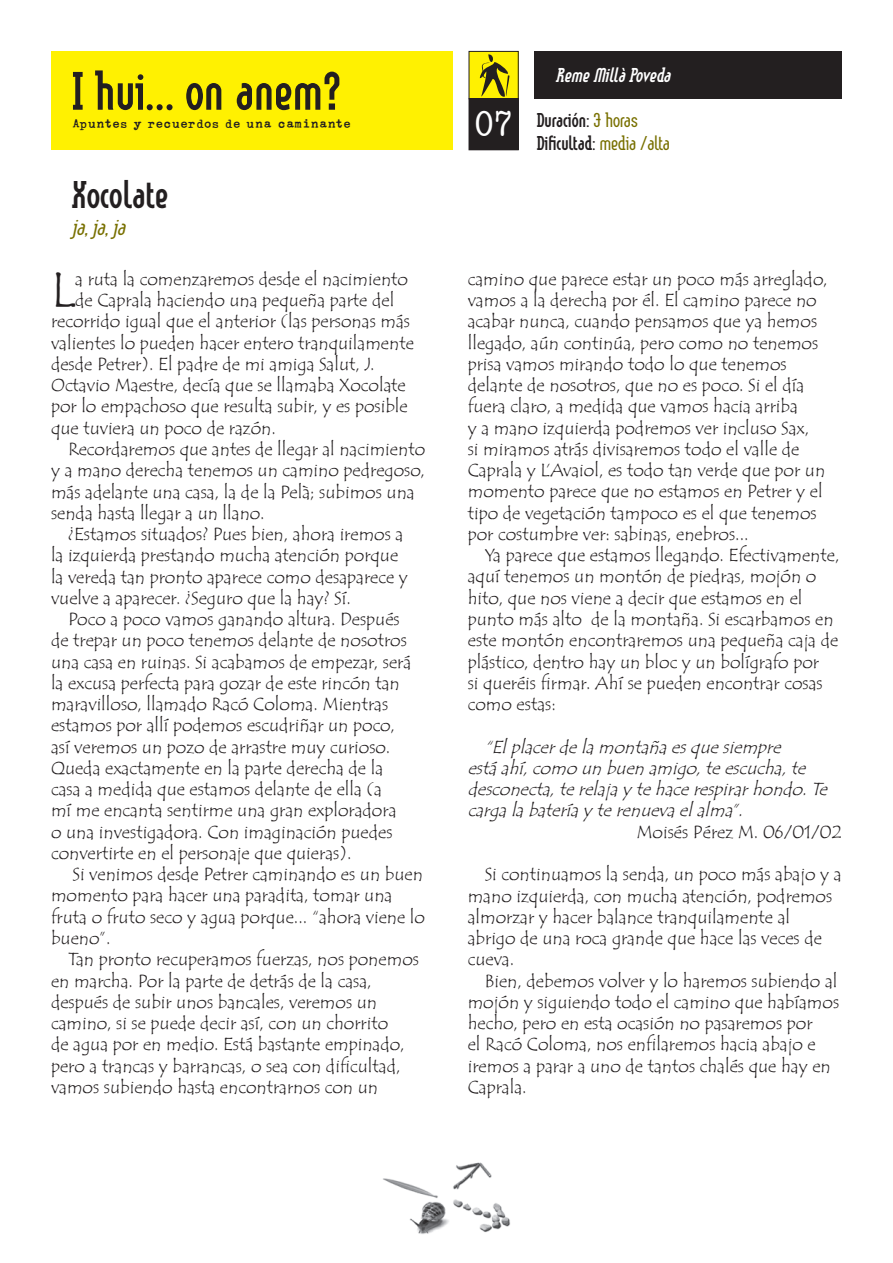
<style>
.page{position:relative;width:893px;height:1263px;background:#fff}
.page>*{position:absolute;margin:0;border:0;box-sizing:border-box;transform-origin:0 0}
.t1{font:700 52.5px "Linotype Method";color:#231f20}
.t2{font:49.05px "Tempus Sans ITCTT";color:#231f20}
.t3{font:700 37.5px "Linotype Method";color:#231f20}
.t4{font:condensed 37.5px "American Typewriter";color:#fff}
.t5{font:italic 300 22.5px "Linotype Method";color:#787000}
.t6{font:700 19.5px/23.4px "Linotype Method";color:#231f20}
.t7{font:italic 700 19.5px "Linotype Method";color:#fff}
.t8{font:18px/21.3px "Tempus Sans ITCTT";color:#231f20}
.t9{font:italic 18px/21.3px "Tempus Sans ITCTT";color:#231f20}
.t10{font:18px "Linotype Typo American";color:#231f20}
.s1{font-weight:300}
.s2{font-weight:300;color:#787000}
</style>
<div class="page">
<div style="left:51px;top:51px;width:402px;height:99px;background:#fff101"></div>
<div style="left:535px;top:51px;width:307px;height:47px;background:#231f20"></div>
<img style="left:383px;top:1162px;width:127px;height:72px">
<div style="left:469px;top:51px;width:49px;height:48px;background:#fff101"></div>
<div style="left:469px;top:51px;width:50px;height:48px;border:1px solid #231f20"></div>
<svg style="left:480px;top:54px;width:30px;height:44px"></svg>
<div style="left:469px;top:99px;width:49px;height:51px;background:#231f20"></div>
<div style="left:469px;top:98px;width:50px;height:52px;border:1px solid #231f20"></div>
<h1 class="t1" style="left:72px;top:63px;width:270px">I hui… on anem?</h1>
<p class="t10" style="left:72px;top:115px;width:280px">Apuntes y recuerdos de una caminante</p>
<h3 class="t4" style="left:475px;top:103px;width:39px">07</h3>
<h3 class="t3" style="left:72px;top:175px;width:98px">Xocolate</h3>
<p class="t5" style="left:72px;top:215px;width:54px">ja, ja, ja</p>
<p class="t7" style="left:556px;top:65px;width:116px">Reme Millà Poveda</p>
<p class="t6" style="left:537px;top:109px;width:134px">Duración<span class="s1">:</span> <span class="s2">3 horas<br></span>Dificultad<span class="s1">:</span> <span class="s2">media /alta</span></p>
<h2 class="t2" style="left:51px;top:259px;width:26px">L</h2>
<p class="t8" style="left:75px;top:269px;width:334px">a ruta la comenzaremos desde el nacimiento</p>
<p class="t8" style="left:75px;top:290px;width:321px">de Caprala haciendo una pequeña parte del</p>
<p class="t8" style="left:51px;top:311px;width:360px">recorrido igual que el anterior (las personas más</p>
<p class="t8" style="left:51px;top:332px;width:364px">valientes lo pueden hacer entero tranquilamente</p>
<p class="t8" style="left:51px;top:354px;width:325px">desde Petrer). El padre de mi amiga Salut, J.</p>
<p class="t8" style="left:51px;top:375px;width:356px">Octavio Maestre, decía que se llamaba Xocolate</p>
<p class="t8" style="left:51px;top:396px;width:358px">por lo empachoso que resulta subir, y es posible</p>
<p class="t8" style="left:51px;top:417px;width:226px">que tuviera un poco de razón.</p>
<p class="t8" style="left:68px;top:439px;width:359px">Recordaremos que antes de llegar al nacimiento</p>
<p class="t8" style="left:51px;top:460px;width:376px">y a mano derecha tenemos un camino pedregoso,</p>
<p class="t8" style="left:51px;top:481px;width:365px">más adelante una casa, la de la Pelà; subimos una</p>
<p class="t8" style="left:51px;top:502px;width:215px">senda hasta llegar a un llano.</p>
<p class="t8" style="left:68px;top:524px;width:337px">¿Estamos situados? Pues bien, ahora iremos a</p>
<p class="t8" style="left:51px;top:545px;width:349px">la izquierda prestando mucha atención porque</p>
<p class="t8" style="left:51px;top:566px;width:358px">la vereda tan pronto aparece como desaparece y</p>
<p class="t8" style="left:51px;top:587px;width:301px">vuelve a aparecer. ¿Seguro que la hay? Sí.</p>
<p class="t8" style="left:68px;top:609px;width:333px">Poco a poco vamos ganando altura. Después</p>
<p class="t8" style="left:51px;top:630px;width:357px">de trepar un poco tenemos delante de nosotros</p>
<p class="t8" style="left:51px;top:651px;width:362px">una casa en ruinas. Si acabamos de empezar, será</p>
<p class="t8" style="left:51px;top:673px;width:350px">la excusa perfecta para gozar de este rincón tan</p>
<p class="t8" style="left:51px;top:694px;width:339px">maravilloso, llamado Racó Coloma. Mientras</p>
<p class="t8" style="left:51px;top:715px;width:345px">estamos por allí podemos escudriñar un poco,</p>
<p class="t8" style="left:51px;top:736px;width:341px">así veremos un pozo de arrastre muy curioso.</p>
<p class="t8" style="left:51px;top:758px;width:334px">Queda exactamente en la parte derecha de la</p>
<p class="t8" style="left:51px;top:779px;width:333px">casa a medida que estamos delante de ella (a</p>
<p class="t8" style="left:51px;top:800px;width:347px">mí me encanta sentirme una gran exploradora</p>
<p class="t8" style="left:51px;top:821px;width:343px">o una investigadora. Con imaginación puedes</p>
<p class="t8" style="left:51px;top:843px;width:302px">convertirte en el personaje que quieras).</p>
<p class="t8" style="left:73px;top:864px;width:352px">Si venimos desde Petrer caminando es un buen</p>
<p class="t8" style="left:51px;top:885px;width:343px">momento para hacer una paradita, tomar una</p>
<p class="t8" style="left:51px;top:906px;width:376px">fruta o fruto seco y agua porque... “ahora viene lo</p>
<p class="t8" style="left:51px;top:928px;width:61px">bueno”.</p>
<p class="t8" style="left:68px;top:949px;width:352px">Tan pronto recuperamos fuerzas, nos ponemos</p>
<p class="t8" style="left:51px;top:970px;width:322px">en marcha. Por la parte de detrás de la casa,</p>
<p class="t8" style="left:51px;top:991px;width:328px">después de subir unos bancales, veremos un</p>
<p class="t8" style="left:51px;top:1013px;width:339px">camino, si se puede decir así, con un chorrito</p>
<p class="t8" style="left:51px;top:1034px;width:355px">de agua por en medio. Está bastante empinado,</p>
<p class="t8" style="left:51px;top:1055px;width:351px">pero a trancas y barrancas, o sea con dificultad,</p>
<p class="t8" style="left:51px;top:1076px;width:329px">vamos subiendo hasta encontrarnos con un</p>
<p class="t8" style="left:468px;top:269px;width:361px">camino que parece estar un poco más arreglado, vamos a la derecha por él. El camino parece no acabar nunca, cuando pensamos que ya hemos llegado, aún continúa, pero como no tenemos prisa vamos mirando todo lo que tenemos delante de nosotros, que no es poco. Si el día fuera claro, a medida que vamos hacia arriba<br>y a mano izquierda podremos ver incluso Sax,<br>si miramos atrás divisaremos todo el valle de Caprala y L’Avaiol, es todo tan verde que por un momento parece que no estamos en Petrer y el tipo de vegetación tampoco es el que tenemos por costumbre ver: sabinas, enebros...</p>
<p class="t8" style="left:468px;top:545px;width:373px;text-indent:17px">Ya parece que estamos llegando. Efectivamente, aquí tenemos un montón de piedras, mojón o hito, que nos viene a decir que estamos en el punto más alto de la montaña. Si escarbamos en este montón encontraremos una pequeña caja de plástico, dentro hay un bloc y un bolígrafo por<br>si queréis firmar. Ahí se pueden encontrar cosas como estas:</p>
<p class="t9" style="left:468px;top:736px;width:366px;text-indent:17px">“Elplacerdelamontañaesquesiempre estáahí,como un buen amigo,teescucha,te desconecta,terelajaytehacerespirarhondo.Te cargalabateríayterenuevaelalma”.</p>
<p class="t8" style="left:636px;top:821px;width:207px">Moisés Pérez M. 06/01/02</p>
<p class="t8" style="left:468px;top:864px;width:375px;text-indent:17px">Si continuamos la senda, un poco más abajo y a mano izquierda, con mucha atención, podremos almorzar y hacer balance tranquilamente al abrigo de una roca grande que hace las veces de cueva.</p>
<p class="t8" style="left:468px;top:970px;width:373px;text-indent:17px">Bien, debemos volver y lo haremos subiendo al mojón y siguiendo todo el camino que habíamos hecho, pero en esta ocasión no pasaremos por<br>el Racó Coloma, nos enfilaremos hacia abajo e iremos a parar a uno de tantos chalés que hay en Caprala.</p>
</div>
